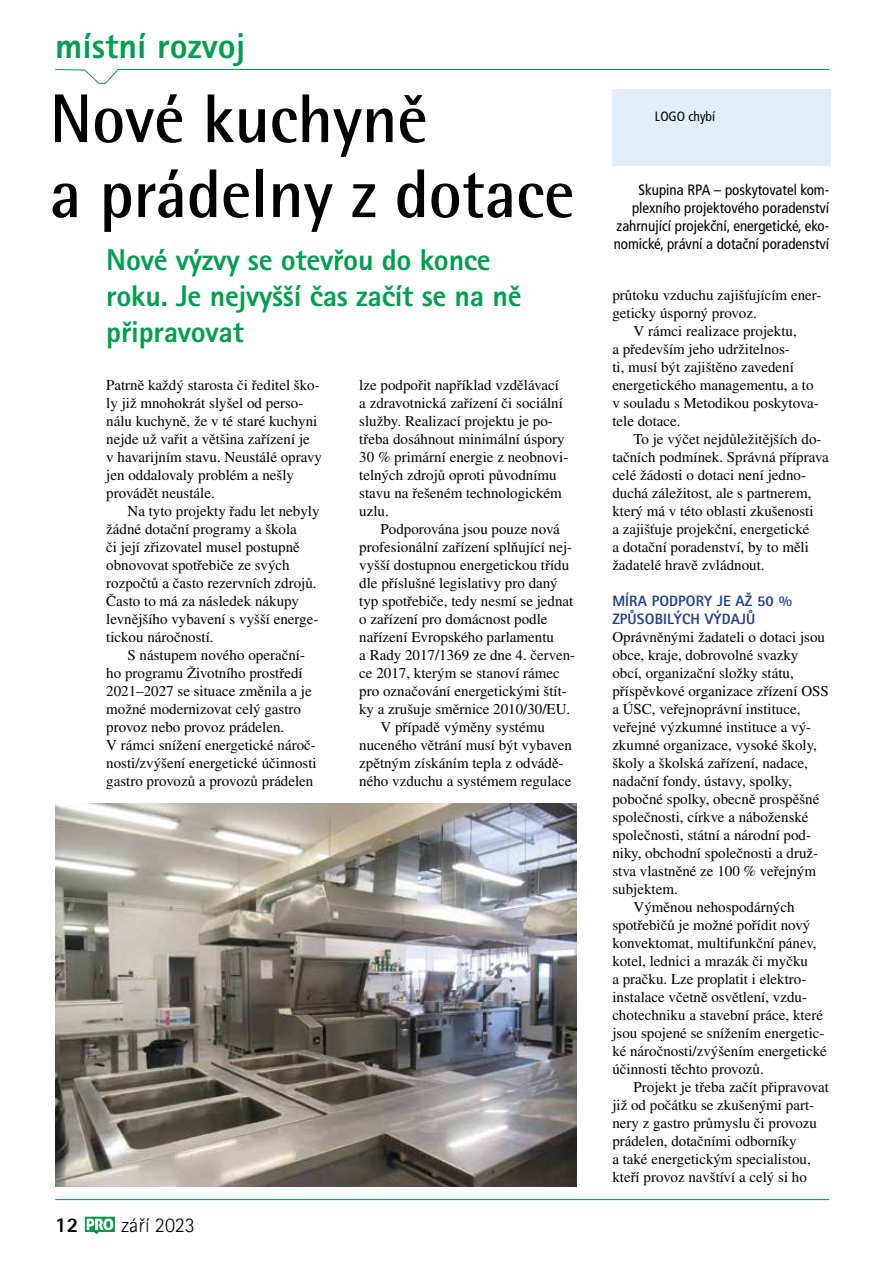
<style>
.page{position:relative;width:893px;height:1263px;background:#fff}
.page>*{position:absolute;margin:0;border:0;box-sizing:border-box;transform-origin:0 0}
.t1{font:700 69px/75px "Rotis Semi Sans CE";color:#000;scale:.95 1}
.t2{font:800 36px "Rotis Sans Serif CE";color:#009f4f}
.t3{font:800 30px/36px "Rotis Sans Serif CE";letter-spacing:-.01em;color:#009f4f}
.t4{font:300 21px "Rotis Sans Serif CE";color:#000}
.t5{font:800 21px "Rotis Sans Serif CE";color:#000}
.t6{font:15px/18px "Times CE";color:#000}
.t7{font:condensed 15px/18px "Frutiger CE";color:#000;text-align:right}
.t8{font:800 15px/18px "Rotis Sans Serif CE";letter-spacing:.13em;color:#25408f}
.t9{font:condensed 13.5px "Frutiger CE";color:#000}
</style>
<div class="page">
<svg style="left:85px;top:1217px;width:30px;height:17px"></svg>
<hr style="left:55px;top:1199px;width:774px;height:1px;background:#009f4f">
<svg style="left:55px;top:69px;width:775px;height:15px"></svg>
<img style="left:55px;top:804px;width:521px;height:382px">
<div style="left:612px;top:89px;width:219px;height:76px;background:#e1edf8"></div>
<h2 class="t2" style="left:55px;top:24px;width:191px">místní rozvoj</h2>
<h1 class="t1" style="left:50px;top:81px;width:554px">Nové kuchyně<br>a prádelny z dotace</h1>
<h3 class="t3" style="left:106px;top:242px;width:417px">Nové výzvy se otevřou do konce roku. Je nejvyšší čas začít se na ně připravovat</h3>
<p class="t6" style="left:106px;top:376px;width:217px">Patrně každý starosta či ředitel ško&shy;ly již mnohokrát slyšel od perso&shy;nálu kuchyně, že v té staré kuchyni nejde už vařit a většina zařízení je<br>v havarijním stavu. Neustálé opravy jen oddalovaly problém a nešly provádět neustále.</p>
<p class="t6" style="left:106px;top:502px;width:215px;text-indent:21px">Na tyto projekty řadu let nebyly žádné dotační programy a škola<br>či její zřizovatel musel postupně obnovovat spotřebiče ze svých rozpočtů a často rezervních zdrojů.<br>Často to má za následek nákupy levnějšího vybavení s vyšší energe&shy;tickou náročností.</p>
<p class="t6" style="left:106px;top:646px;width:212px;text-indent:21px">S nástupem nového operační&shy;ho programu Životního prostředí 2021–2027 se situace změnila a je možné modernizovat celý gastro provoz nebo provoz prádelen.<br>V rámci snížení energetické nároč&shy;nosti/zvýšení energetické účinnosti gastro provozů a provozů prádelen</p>
<p class="t6" style="left:359px;top:376px;width:211px">lze podpořit například vzdělávací a zdravotnická zařízení či sociální služby. Realizací projektu je po&shy;třeba dosáhnout minimální úspory<br>30 % primární energie z neobnovi&shy;telných zdrojů oproti původnímu stavu na řešeném technologickém uzlu.</p>
<p class="t6" style="left:381px;top:520px;width:181px">Podporována jsou pouze nová</p>
<p class="t6" style="left:359px;top:538px;width:214px">profesionální zařízení splňující nej-</p>
<p class="t6" style="left:359px;top:556px;width:211px">vyšší dostupnou energetickou třídu</p>
<p class="t6" style="left:359px;top:574px;width:200px">dle příslušné legislativy pro daný</p>
<p class="t6" style="left:359px;top:592px;width:216px">typ spotřebiče, tedy nesmí se jednat</p>
<p class="t6" style="left:359px;top:610px;width:190px">o zařízení pro domácnost podle</p>
<p class="t6" style="left:359px;top:628px;width:196px">nařízení Evropského parlamentu</p>
<p class="t6" style="left:359px;top:646px;width:217px">a Rady 2017/1369 ze dne 4. červen-</p>
<p class="t6" style="left:359px;top:664px;width:202px">ce 2017, kterým se stanoví rámec</p>
<p class="t6" style="left:359px;top:682px;width:209px">pro označování energetickými štít-</p>
<p class="t6" style="left:359px;top:700px;width:212px">ky a zrušuje směrnice 2010/30/EU.</p>
<p class="t6" style="left:381px;top:718px;width:166px">V případě výměny systému</p>
<p class="t6" style="left:359px;top:736px;width:214px">nuceného větrání musí být vybaven</p>
<p class="t6" style="left:359px;top:754px;width:206px">zpětným získáním tepla z odvádě-</p>
<p class="t6" style="left:359px;top:772px;width:214px">ného vzduchu a systémem regulace</p>
<h3 class="t5" style="left:55px;top:1212px;width:25px">12</h3>
<h3 class="t4" style="left:121px;top:1213px;width:75px">září 2023</h3>
<p class="t9" style="left:655px;top:108px;width:62px">LOGO chybí</p>
<p class="t7" style="left:614px;top:181px;width:217px">Skupina RPA – poskytovatel kom&shy;plexního projektového poradenství zahrnující projekční, energetické, eko&shy;nomické, právní a dotační poradenství</p>
<p class="t6" style="left:612px;top:286px;width:211px">průtoku vzduchu zajišťujícím ener-</p>
<p class="t6" style="left:612px;top:304px;width:146px">geticky úsporný provoz.</p>
<p class="t6" style="left:634px;top:322px;width:165px">V rámci realizace projektu,</p>
<p class="t6" style="left:612px;top:340px;width:179px">a především jeho udržitelnos-</p>
<p class="t6" style="left:612px;top:358px;width:183px">ti, musí být zajištěno zavedení</p>
<p class="t6" style="left:612px;top:376px;width:203px">energetického managementu, a to</p>
<p class="t6" style="left:612px;top:394px;width:208px">v souladu s Metodikou poskytova-</p>
<p class="t6" style="left:612px;top:412px;width:70px">tele dotace.</p>
<p class="t6" style="left:634px;top:430px;width:189px">To je výčet nejdůležitějších do-</p>
<p class="t6" style="left:612px;top:448px;width:218px">tačních podmínek. Správná příprava</p>
<p class="t6" style="left:612px;top:466px;width:195px">celé žádosti o dotaci není jedno-</p>
<p class="t6" style="left:612px;top:484px;width:201px">duchá záležitost, ale s partnerem,</p>
<p class="t6" style="left:612px;top:502px;width:203px">který má v této oblasti zkušenosti</p>
<p class="t6" style="left:612px;top:520px;width:199px">a zajišťuje projekční, energetické</p>
<p class="t6" style="left:612px;top:538px;width:198px">a dotační poradenství, by to měli</p>
<p class="t6" style="left:612px;top:556px;width:154px">žadatelé hravě zvládnout.</p>
<p class="t8" style="left:612px;top:592px;width:49px">Míra podpor</p>
<p class="t8" style="left:612px;top:592px;width:181px;text-indent:92px">y je až 50 % způso bilých výdajů</p>
<p class="t6" style="left:612px;top:628px;width:214px">Oprávněnými žadateli o dotaci jsou</p>
<p class="t6" style="left:612px;top:646px;width:187px">obce, kraje, dobrovolné svazky</p>
<p class="t6" style="left:612px;top:664px;width:183px">obcí, organizační složky státu,</p>
<p class="t6" style="left:612px;top:682px;width:218px">příspěvkové organizace zřízení OSS</p>
<p class="t6" style="left:612px;top:700px;width:190px">a ÚSC, veřejnoprávní instituce,</p>
<p class="t6" style="left:612px;top:718px;width:200px">veřejné výzkumné instituce a vý-</p>
<p class="t6" style="left:612px;top:736px;width:206px">zkumné organizace, vysoké školy,</p>
<p class="t6" style="left:612px;top:754px;width:197px">školy a školská zařízení, nadace,</p>
<p class="t6" style="left:612px;top:772px;width:181px">nadační fondy, ústavy, spolky,</p>
<p class="t6" style="left:612px;top:790px;width:209px">pobočné spolky, obecně prospěšné</p>
<p class="t6" style="left:612px;top:808px;width:198px">společnosti, církve a náboženské</p>
<p class="t6" style="left:612px;top:826px;width:200px">společnosti, státní a národní pod-</p>
<p class="t6" style="left:612px;top:844px;width:207px">niky, obchodní společnosti a druž-</p>
<p class="t6" style="left:612px;top:862px;width:205px">stva vlastněné ze 100 % veřejným</p>
<p class="t6" style="left:612px;top:880px;width:67px">subjektem.</p>
<p class="t6" style="left:634px;top:898px;width:162px">Výměnou nehospodárných</p>
<p class="t6" style="left:612px;top:916px;width:200px">spotřebičů je možné pořídit nový</p>
<p class="t6" style="left:612px;top:934px;width:206px">konvektomat, multifunkční pánev,</p>
<p class="t6" style="left:612px;top:952px;width:197px">kotel, lednici a mrazák či myčku</p>
<p class="t6" style="left:612px;top:970px;width:196px">a pračku. Lze proplatit i elektro-</p>
<p class="t6" style="left:612px;top:988px;width:196px">instalace včetně osvětlení, vzdu-</p>
<p class="t6" style="left:612px;top:1006px;width:212px">chotechniku a stavební práce, které</p>
<p class="t6" style="left:612px;top:1024px;width:214px">jsou spojené se snížením energetic-</p>
<p class="t6" style="left:612px;top:1042px;width:216px">ké náročnosti/zvýšením energetické</p>
<p class="t6" style="left:612px;top:1060px;width:153px">účinnosti těchto provozů.</p>
<p class="t6" style="left:634px;top:1078px;width:197px">Projekt je třeba začít připravovat</p>
<p class="t6" style="left:612px;top:1096px;width:203px">již od počátku se zkušenými part-</p>
<p class="t6" style="left:612px;top:1114px;width:206px">nery z gastro průmyslu či provozu</p>
<p class="t6" style="left:612px;top:1132px;width:186px">prádelen, dotačními odborníky</p>
<p class="t6" style="left:612px;top:1150px;width:200px">a také energetickým specialistou,</p>
<p class="t6" style="left:612px;top:1168px;width:196px">kteří provoz navštíví a celý si ho</p>
</div>
